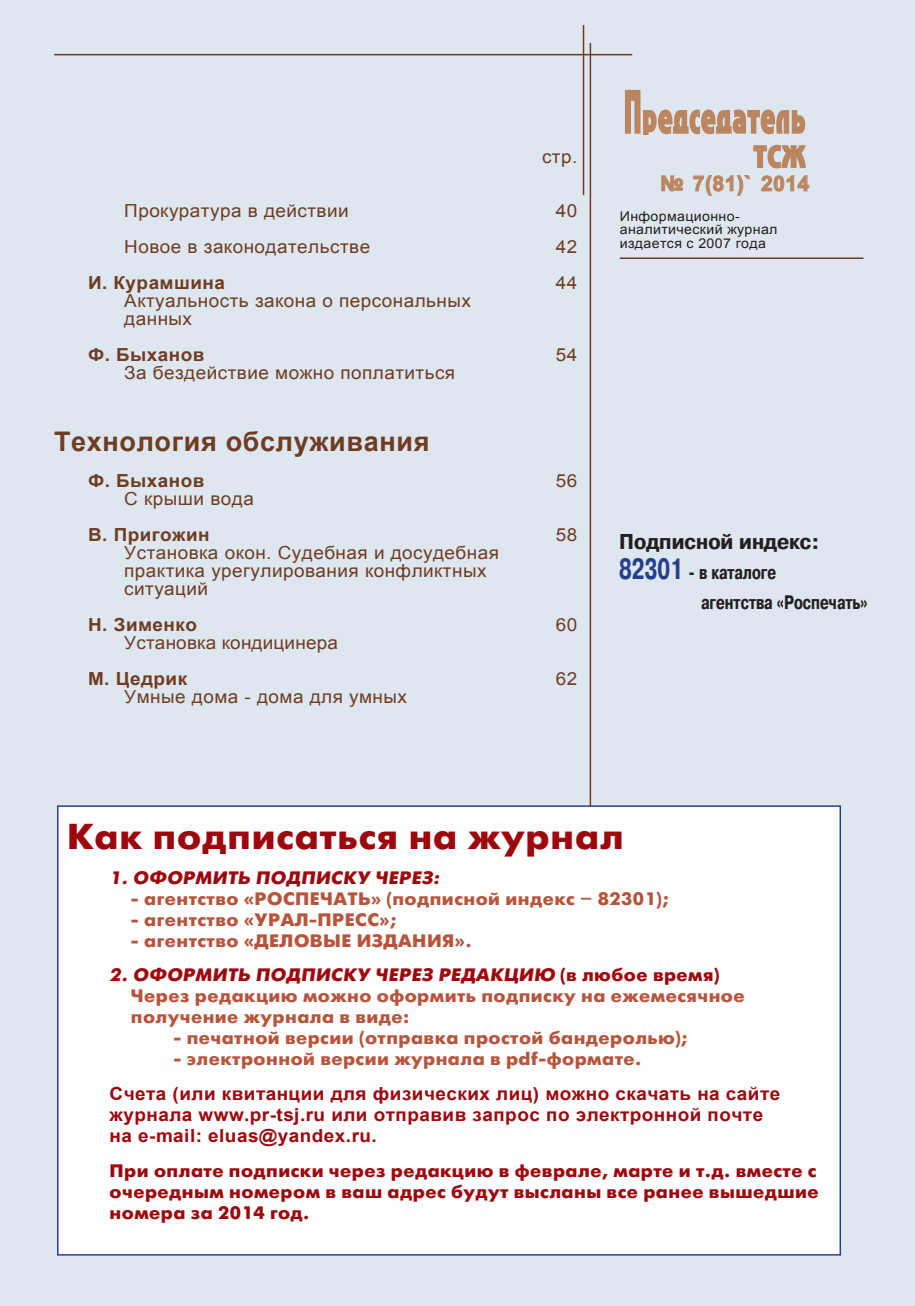
<style>
.page{position:relative;width:915px;height:1306px;background:#fff}
.page>*{position:absolute;margin:0;border:0;box-sizing:border-box;transform-origin:0 0}
.t1{font:38.4px "Adver Gothic C";letter-spacing:.07em;color:#ba855f;scale:.56 1}
.t2{font:36px "Futuris XC";letter-spacing:.025em;color:#9d070d;scale:1.05 1}
.t3{font:28.5px "Adver Gothic C";color:#ba855f;scale:.75 1}
.t4{font:700 27px "Arial";letter-spacing:.025em;color:#6f3c22}
.t5{font:700 21.45px "Pragmatica Cond C";color:#231f20;scale:1.14 1}
.t6{font:700 21px "Arial";letter-spacing:.025em;color:#ba855f}
.t7{font:700 19.5px/30px "Pragmatica Cond C";color:#231f20;scale:.9 1}
.t8{font:18px/36px "Arial";letter-spacing:.025em;color:#6f3c22;scale:1.05 1}
.t9{font:18px/21px "Futuris XC";letter-spacing:.025em;color:#b8543c;scale:1.05 1}
.t10{font:18px/21px "Futuris XC";letter-spacing:.025em;color:#9d070d;text-align:justify;scale:1.05 1}
.t11{font:700 18px/21px "Arial";letter-spacing:.025em;color:#9d070d;scale:1.05 1}
.t12{font:700 18px "Arial";letter-spacing:.025em;color:#6f3c22;scale:1.05 1}
.t13{font:13.5px/13.5px "Arial";letter-spacing:.025em;color:#231f20;scale:1.05 1}
.s1{font-size:57px}
.s2{font-size:29.25px;color:#253f8e}
</style>
<div class="page">
<div style="left:0;top:0;width:914px;height:1305px;background:#dee7ef"></div>
<hr style="left:54px;top:54px;width:578px;height:1px;background:#6f3c22">
<hr style="left:589px;top:43px;width:2px;height:804px;background:#6f3c22">
<hr style="left:582px;top:25px;width:2px;height:170px;background:#6f3c22">
<hr style="left:619px;top:257px;width:244px;height:2px;background:#6f3c22">
<svg style="left:625px;top:89px;width:180px;height:46px"></svg>
<svg style="left:661px;top:175px;width:22px;height:17px"></svg>
<svg style="left:693px;top:144px;width:116px;height:52px"></svg>
<div style="left:58px;top:806px;width:782px;height:448px;background:#fff"></div>
<div style="left:57px;top:805px;width:783px;height:450px;border:2px solid #253f8e"></div>
<p class="t8" style="left:124px;top:193px;width:235px">Прокуратура в действии<br>Новое в законодательстве</p>
<p class="t12" style="left:88px;top:271px;width:132px">И. Курамшина</p>
<p class="t8" style="left:124px;top:292px;width:331px;line-height:18px">Актуальность закона о персональных данных</p>
<p class="t12" style="left:88px;top:343px;width:112px">Ф. Быханов</p>
<p class="t8" style="left:124px;top:355px;width:316px">За бездействие можно поплатиться</p>
<h3 class="t4" style="left:54px;top:424px;width:377px">Технология обслуживания</h3>
<p class="t12" style="left:88px;top:469px;width:112px">Ф. Быханов</p>
<p class="t8" style="left:124px;top:481px;width:125px">С крыши вода</p>
<p class="t12" style="left:88px;top:523px;width:117px">В. Пригожин</p>
<p class="t8" style="left:124px;top:544px;width:358px;line-height:18px">Установка окон. Судебная и досудебная практика урегулирования конфликтных ситуаций</p>
<p class="t12" style="left:88px;top:613px;width:105px">Н. Зименко</p>
<p class="t8" style="left:124px;top:625px;width:205px">Установка кондицинера</p>
<p class="t12" style="left:88px;top:667px;width:96px">М. Цедрик</p>
<p class="t8" style="left:124px;top:679px;width:271px">Умные дома - дома для умных</p>
<p class="t8" style="left:542px;top:139px;width:35px">стр.</p>
<p class="t8" style="left:555px;top:193px;width:22px;text-align:justify">40<br>42<br>44</p>
<p class="t8" style="left:555px;top:337px;width:22px">54</p>
<h1 class="t1" style="left:624px;top:97px;width:324px"><span class="s1">П</span>редседатель</h1>
<h3 class="t3" style="left:753px;top:141px;width:70px">ТСЖ</h3>
<p class="t6" style="left:660px;top:170px;width:150px">№ 7(81)` 2014</p>
<p class="t13" style="left:619px;top:209px;width:152px">Информационно&shy;аналитический журнал издается с 2007 года</p>
<p class="t8" style="left:555px;top:463px;width:22px">56</p>
<p class="t8" style="left:555px;top:517px;width:22px">58</p>
<p class="t8" style="left:555px;top:607px;width:22px">60</p>
<p class="t8" style="left:555px;top:661px;width:22px">62</p>
<p class="t5" style="left:619px;top:529px;width:177px">Подписной индекс:</p>
<p class="t7" style="left:700px;top:557px;width:187px;text-indent:-82px"><span class="s2">82301</span> - в каталоге<br>агентства «Роспечать»</p>
<h2 class="t2" style="left:67px;top:816px;width:531px">Как подписаться на журнал</h2>
<p class="t10" style="left:110px;top:867px;width:318px">1. ОФОРМИТЬ ПОДПИСКУ ЧЕРЕЗ:</p>
<p class="t9" style="left:131px;top:888px;width:513px">- агентство «РОСПЕЧАТЬ» (подписной индекс – 82301);</p>
<p class="t9" style="left:131px;top:909px;width:254px">- агентство «УРАЛ-ПРЕСС»;</p>
<p class="t9" style="left:131px;top:930px;width:326px">- агентство «ДЕЛОВЫЕ ИЗДАНИЯ».</p>
<p class="t10" style="left:110px;top:964px;width:582px">2. ОФОРМИТЬ ПОДПИСКУ ЧЕРЕЗ РЕДАКЦИЮ (в любое время)</p>
<p class="t9" style="left:131px;top:985px;width:586px">Через редакцию можно оформить подписку на ежемесячное получение журнала в виде:</p>
<p class="t9" style="left:173px;top:1027px;width:491px">- печатной версии (отправка простой бандеролью);</p>
<p class="t9" style="left:173px;top:1048px;width:447px">- электронной версии журнала в pdf-формате.</p>
<p class="t11" style="left:110px;top:1083px;width:640px">Счета (или квитанции для физических лиц) можно скачать на сайте журнала www.pr-tsj.ru или отправив запрос по электронной почте на e-mail: eluas@yandex.ru.</p>
<p class="t10" style="left:110px;top:1159px;width:676px">При оплате подписки через редакцию в феврале, марте и т.д. вместе с очередным номером в ваш адрес будут высланы все ранее вышедшие номера за 2014 год.</p>
</div>
